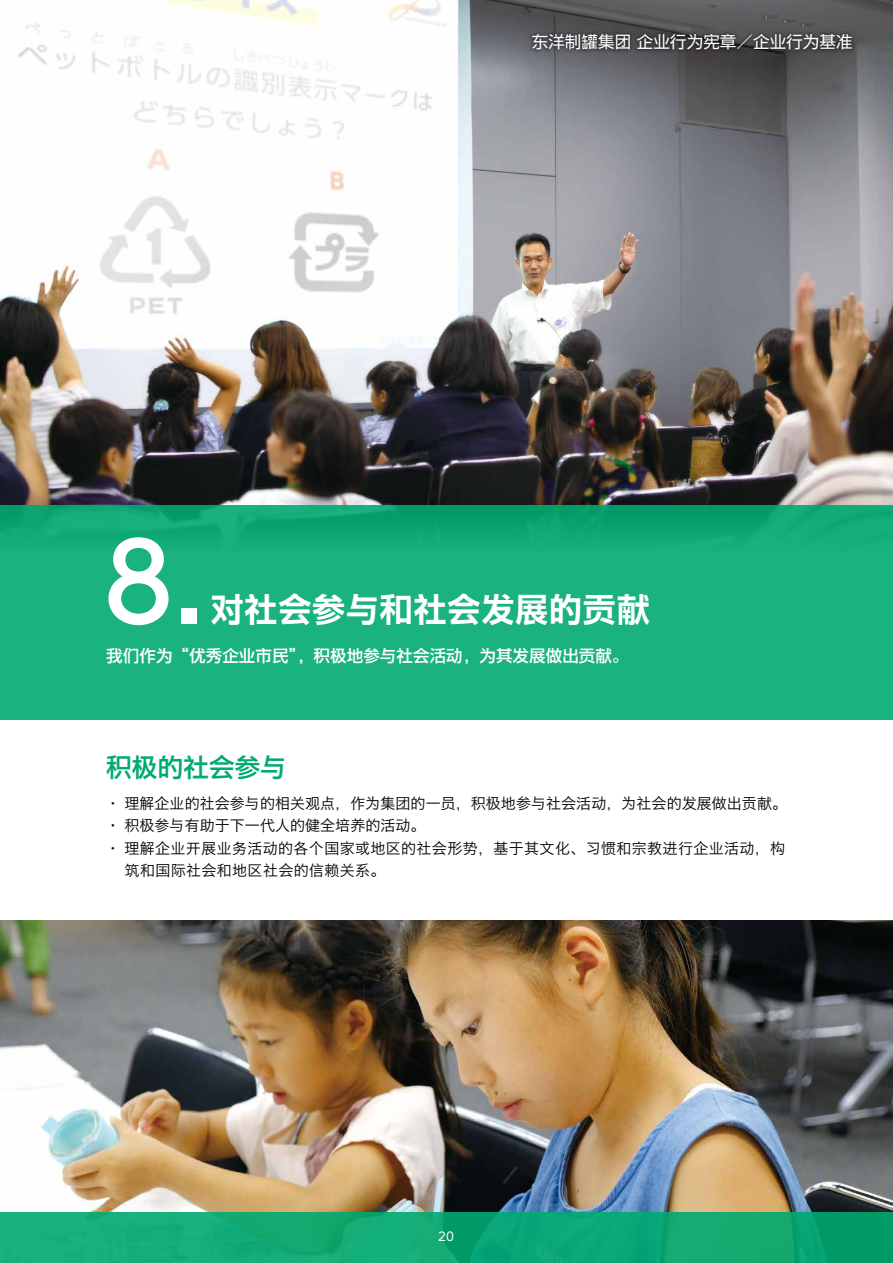
<style>
.page{position:relative;width:893px;height:1263px;background:#fff}
.page>*{position:absolute;margin:0;border:0;box-sizing:border-box;transform-origin:0 0}
.t1{font:500 106.5px "UD Shin Go Pro";color:#fff}
.t2{font:33px "UD Shin Go SC Gbe De B";letter-spacing:.025em;color:#fff}
.t3{font:500 25.5px "UD Shin Go SC Gbe";letter-spacing:.01em;color:#00aa71}
.t4{font:500 16.5px "UD Shin Go SC Gbe";letter-spacing:.005em;color:#fff}
.t5{font:16.5px "UD Shin Go SC Gbe";letter-spacing:.005em;color:#fff}
.t6{font:15px "Hiragino Sans GB W3";letter-spacing:.005em;color:#000}
.t7{font:15px "Hiragino Sans GB W3";letter-spacing:.025em;color:#000}
.t8{font:12px "UD Shin M Go Pro";color:#fff}
</style>
<div class="page">
<img style="left:0;top:921px;width:893px;height:291px">
<svg style="left:0;top:1212px;width:893px;height:51px;background:#0fa875"></svg>
<img style="left:0;top:0;width:893px;height:505px">
<div style="left:0;top:505px;width:893px;height:214px;background:linear-gradient(to bottom,#12ab77,#1db582)"></div>
<img style="left:477px;top:0;width:416px;height:107px">
<p class="t5" style="left:532px;top:32px;width:322px">东洋制罐集团 企业行为宪章／企业行为基准</p>
<h1 class="t1" style="left:103px;top:497px;width:102px">8.</h1>
<h2 class="t2" style="left:211px;top:588px;width:440px">对社会参与和社会发展的贡献</h2>
<p class="t4" style="left:106px;top:646px;width:524px">我们作为“优秀企业市民”，积极地参与社会活动，为其发展做出贡献。</p>
<h3 class="t3" style="left:106px;top:752px;width:181px">积极的社会参与</h3>
<p class="t6" style="left:106px;top:794px;width:683px">· 理解企业的社会参与的相关观点，作为集团的一员，积极地参与社会活动，为社会的发展做出贡献。</p>
<p class="t6" style="left:106px;top:816px;width:321px">· 积极参与有助于下一代人的健全培养的活动。</p>
<p class="t7" style="left:106px;top:839px;width:681px">· 理解企业开展业务活动的各个国家或地区的社会形势，基于其文化、习惯和宗教进行企业活动，构</p>
<p class="t7" style="left:125px;top:861px;width:262px">筑和国际社会和地区社会的信赖关系。</p>
<p class="t8" style="left:438px;top:1227px;width:17px">20</p>
</div>
